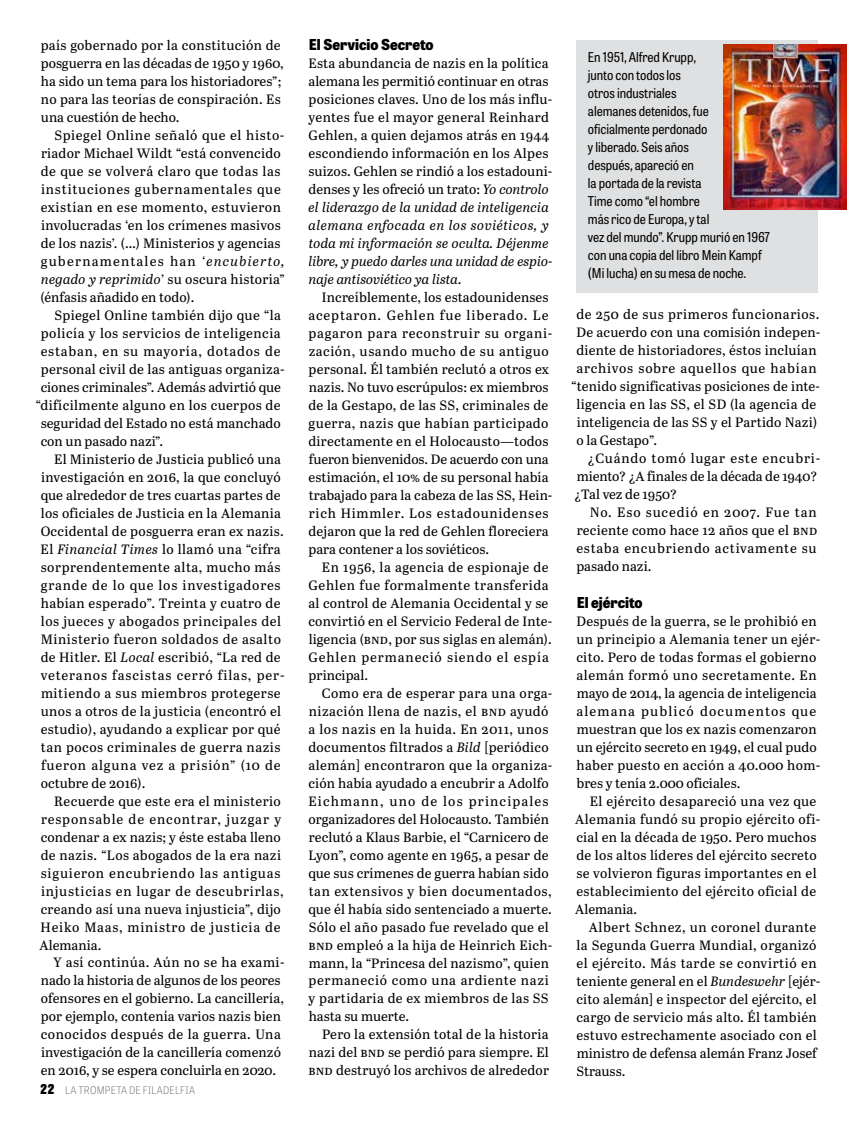
<style>
.page{position:relative;width:864px;height:1134px;background:#fff}
.page>*{position:absolute;margin:0;border:0;box-sizing:border-box;transform-origin:0 0}
.t1{font:800 15px "Tablet Gothic Narrow";color:#000}
.t2{font:13.5px/18px "Abril Text";letter-spacing:.015em;color:#000}
.t3{font:semi-condensed 13.5px/18px "Tablet Gothic";letter-spacing:-.005em;color:#000}
.t4{font:100 10.5px "Tablet Gothic Narrow";letter-spacing:.02em;color:#6d6e70}
.s1{font-style:italic}
.s2{font-weight:800;font-size:13.5px;color:#000}
</style>
<div class="page">
<div style="left:576px;top:40px;width:241px;height:252px;background:#dfe0e1"></div>
<img style="left:723px;top:45px;width:123px;height:165px">
<p class="t2" style="left:41px;top:35px;width:244px">país gobernado por la constitución de posguerra en las décadas de 1950 y 1960, ha sido un tema para los historiadores”; no para las teorías de conspiración. Es una cuestión de hecho.</p>
<p class="t2" style="left:40px;top:125px;width:246px;text-indent:14px">Spiegel Online señaló que el histo&shy;riador Michael Wildt “está convencido de que se volverá claro que todas las instituciones gubernamentales que existían en ese momento, estuvieron involucradas ‘en los crímenes masivos de los nazis’. (…) Ministerios y agencias gubernamentales han ‘<span class="s1">encubierto, negado y reprimido</span>’ su oscura historia” (énfasis añadido en todo).</p>
<p class="t2" style="left:54px;top:305px;width:228px">Spiegel Online también dijo que “la</p>
<p class="t2" style="left:41px;top:323px;width:242px">policía y los servicios de inteligencia</p>
<p class="t2" style="left:41px;top:341px;width:241px">estaban, en su mayoría, dotados de</p>
<p class="t2" style="left:41px;top:359px;width:245px">personal civil de las antiguas organiza-</p>
<p class="t2" style="left:41px;top:377px;width:242px">ciones criminales”. Además advirtió que</p>
<p class="t2" style="left:36px;top:395px;width:247px">“difícilmente alguno en los cuerpos de</p>
<p class="t2" style="left:41px;top:413px;width:242px">seguridad del Estado no está manchado</p>
<p class="t2" style="left:41px;top:431px;width:124px">con un pasado nazi”.</p>
<p class="t2" style="left:54px;top:449px;width:228px">El Ministerio de Justicia publicó una</p>
<p class="t2" style="left:41px;top:467px;width:241px">investigación en 2016, la que concluyó</p>
<p class="t2" style="left:41px;top:485px;width:242px">que alrededor de tres cuartas partes de</p>
<p class="t2" style="left:41px;top:503px;width:242px">los oficiales de Justicia en la Alemania</p>
<p class="t2" style="left:41px;top:521px;width:245px">Occidental de posguerra eran ex nazis.</p>
<p class="t2" style="left:41px;top:539px;width:242px">El <span class="s1">Financial Times</span> lo llamó una “cifra</p>
<p class="t2" style="left:41px;top:557px;width:241px">sorprendentemente alta, mucho más</p>
<p class="t2" style="left:41px;top:575px;width:241px">grande de lo que los investigadores</p>
<p class="t2" style="left:41px;top:593px;width:241px">habían esperado”. Treinta y cuatro de</p>
<p class="t2" style="left:41px;top:611px;width:242px">los jueces y abogados principales del</p>
<p class="t2" style="left:41px;top:629px;width:242px">Ministerio fueron soldados de asalto</p>
<p class="t2" style="left:41px;top:647px;width:242px">de Hitler. El <span class="s1">Local</span> escribió, “La red de</p>
<p class="t2" style="left:41px;top:665px;width:245px">veteranos fascistas cerró filas, per-</p>
<p class="t2" style="left:41px;top:683px;width:241px">mitiendo a sus miembros protegerse</p>
<p class="t2" style="left:41px;top:701px;width:242px">unos a otros de la justicia (encontró el</p>
<p class="t2" style="left:41px;top:719px;width:242px">estudio), ayudando a explicar por qué</p>
<p class="t2" style="left:41px;top:737px;width:241px">tan pocos criminales de guerra nazis</p>
<p class="t2" style="left:41px;top:755px;width:241px">fueron alguna vez a prisión” (10 de</p>
<p class="t2" style="left:41px;top:773px;width:106px">octubre de 2016).</p>
<p class="t2" style="left:54px;top:791px;width:228px">Recuerde que este era el ministerio</p>
<p class="t2" style="left:41px;top:809px;width:242px">responsable de encontrar, juzgar y</p>
<p class="t2" style="left:41px;top:827px;width:242px">condenar a ex nazis; y éste estaba lleno</p>
<p class="t2" style="left:41px;top:845px;width:242px">de nazis. “Los abogados de la era nazi</p>
<p class="t2" style="left:41px;top:863px;width:241px">siguieron encubriendo las antiguas</p>
<p class="t2" style="left:41px;top:881px;width:244px">injusticias en lugar de descubrirlas,</p>
<p class="t2" style="left:41px;top:899px;width:242px">creando así una nueva injusticia”, dijo</p>
<p class="t2" style="left:41px;top:917px;width:241px">Heiko Maas, ministro de justicia de</p>
<p class="t2" style="left:40px;top:935px;width:63px">Alemania.</p>
<p class="t2" style="left:53px;top:953px;width:233px">Y así continúa. Aún no se ha exami-</p>
<p class="t2" style="left:41px;top:971px;width:241px">nado la historia de algunos de los peores</p>
<p class="t2" style="left:41px;top:989px;width:245px">ofensores en el gobierno. La cancillería,</p>
<p class="t2" style="left:41px;top:1007px;width:242px">por ejemplo, contenía varios nazis bien</p>
<p class="t2" style="left:41px;top:1025px;width:242px">conocidos después de la guerra. Una</p>
<p class="t2" style="left:41px;top:1043px;width:241px">investigación de la cancillería comenzó</p>
<p class="t2" style="left:41px;top:1061px;width:237px">en 2016, y se espera concluirla en 2020.</p>
<p class="t4" style="left:40px;top:1083px;width:156px"><span class="s2">22</span> LA TROMPETA DE FILADELFIA</p>
<p class="t1" style="left:309px;top:33px;width:126px">El Servicio Secreto</p>
<p class="t2" style="left:308px;top:53px;width:246px">Esta abundancia de nazis en la política alemana les permitió continuar en otras posiciones claves. Uno de los más influ&shy;yentes fue el mayor general Reinhard Gehlen, a quien dejamos atrás en 1944 escondiendo información en los Alpes suizos. Gehlen se rindió a los estadouni&shy;denses y les ofreció un trato: <span class="s1">Yo controlo el liderazgo de la unidad de inteligencia alemana enfocada en los soviéticos, y toda mi información se oculta. Déjenme libre, y puedo darles una unidad de espio&shy;naje antisoviético ya lista</span>.</p>
<p class="t2" style="left:308px;top:287px;width:246px;text-indent:13px">Increíblemente, los estadounidenses aceptaron. Gehlen fue liberado. Le pagaron para reconstruir su organi&shy;zación, usando mucho de su antiguo personal. Él también reclutó a otros ex nazis. No tuvo escrúpulos: ex miembros de la Gestapo, de las SS, criminales de guerra, nazis que habían participado directamente en el Holocausto—todos fueron bienvenidos. De acuerdo con una estimación, el 10% de su personal había trabajado para la cabeza de las SS, Hein&shy;rich Himmler. Los estadounidenses dejaron que la red de Gehlen floreciera para contener a los soviéticos.</p>
<p class="t2" style="left:308px;top:557px;width:245px;text-indent:13px">En 1956, la agencia de espionaje de Gehlen fue formalmente transferida al control de Alemania Occidental y se convirtió en el Servicio Federal de Inte&shy;ligencia (bnd, por sus siglas en alemán).<br>Gehlen permaneció siendo el espía principal.</p>
<p class="t2" style="left:308px;top:683px;width:245px;text-indent:14px">Como era de esperar para una orga&shy;nización llena de nazis, el bnd ayudó a los nazis en la huida. En 2011, unos documentos filtrados a <span class="s1">Bild</span> [periódico alemán] encontraron que la organiza&shy;ción había ayudado a encubrir a Adolfo Eichmann, uno de los principales organizadores del Holocausto. También reclutó a Klaus Barbie, el “Carnicero de Lyon”, como agente en 1965, a pesar de que sus crímenes de guerra habían sido tan extensivos y bien documentados, que él había sido sentenciado a muerte.<br>Sólo el año pasado fue revelado que el bnd empleó a la hija de Heinrich Eich&shy;mann, la “Princesa del nazismo”, quien permaneció como una ardiente nazi y partidaria de ex miembros de las SS hasta su muerte.</p>
<p class="t2" style="left:308px;top:1025px;width:242px;text-align:justify;text-indent:14px">Pero la extensión total de la historia nazi del bnd se perdió para siempre. El bnd destruyó los archivos de alrededor</p>
<p class="t3" style="left:588px;top:48px;width:183px">En 1951, Alfred Krupp,<br>junto con todos los<br>otros industriales<br>alemanes detenidos, fue oficialmente perdonado<br>y liberado. Seis años<br>después, apareció en<br>la portada de la revista<br>Time como “el hombre<br>más rico de Europa, y tal<br>vez del mundo”. Krupp murió en 1967 con una copia del libro Mein Kampf (Mi lucha) en su mesa de noche.</p>
<p class="t2" style="left:576px;top:305px;width:245px">de 250 de sus primeros funcionarios.</p>
<p class="t2" style="left:576px;top:323px;width:245px">De acuerdo con una comisión indepen-</p>
<p class="t2" style="left:576px;top:341px;width:242px">diente de historiadores, éstos incluían</p>
<p class="t2" style="left:576px;top:359px;width:242px">archivos sobre aquellos que habían</p>
<p class="t2" style="left:571px;top:377px;width:250px">“tenido significativas posiciones de inte-</p>
<p class="t2" style="left:577px;top:395px;width:241px">ligencia en las SS, el SD (la agencia de</p>
<p class="t2" style="left:577px;top:413px;width:242px">inteligencia de las SS y el Partido Nazi)</p>
<p class="t2" style="left:576px;top:431px;width:82px">o la Gestapo”.</p>
<p class="t2" style="left:588px;top:449px;width:234px">¿Cuándo tomó lugar este encubri-</p>
<p class="t2" style="left:577px;top:467px;width:242px">miento? ¿A finales de la década de 1940?</p>
<p class="t2" style="left:574px;top:485px;width:105px">¿Tal vez de 1950?</p>
<p class="t2" style="left:590px;top:503px;width:228px">No. Eso sucedió en 2007. Fue tan</p>
<p class="t2" style="left:577px;top:521px;width:242px">reciente como hace 12 años que el bnd</p>
<p class="t2" style="left:576px;top:539px;width:242px">estaba encubriendo activamente su</p>
<p class="t2" style="left:576px;top:557px;width:76px">pasado nazi.</p>
<p class="t1" style="left:577px;top:591px;width:67px">El ejército</p>
<p class="t2" style="left:576px;top:611px;width:245px">Después de la guerra, se le prohibió en un principio a Alemania tener un ejér&shy;cito. Pero de todas formas el gobierno alemán formó uno secretamente. En mayo de 2014, la agencia de inteligencia alemana publicó documentos que muestran que los ex nazis comenzaron un ejército secreto en 1949, el cual pudo haber puesto en acción a 40.000 hom&shy;bres y tenía 2.000 oficiales.</p>
<p class="t2" style="left:575px;top:791px;width:247px;text-indent:15px">El ejército desapareció una vez que Alemania fundó su propio ejército ofi&shy;cial en la década de 1950. Pero muchos de los altos líderes del ejército secreto se volvieron figuras importantes en el establecimiento del ejército oficial de Alemania.</p>
<p class="t2" style="left:576px;top:917px;width:246px;text-indent:12px">Albert Schnez, un coronel durante la Segunda Guerra Mundial, organizó el ejército. Más tarde se convirtió en teniente general en el <span class="s1">Bundeswehr</span> [ejér&shy;cito alemán] e inspector del ejército, el cargo de servicio más alto. Él también estuvo estrechamente asociado con el ministro de defensa alemán Franz Josef Strauss.</p>
</div>
